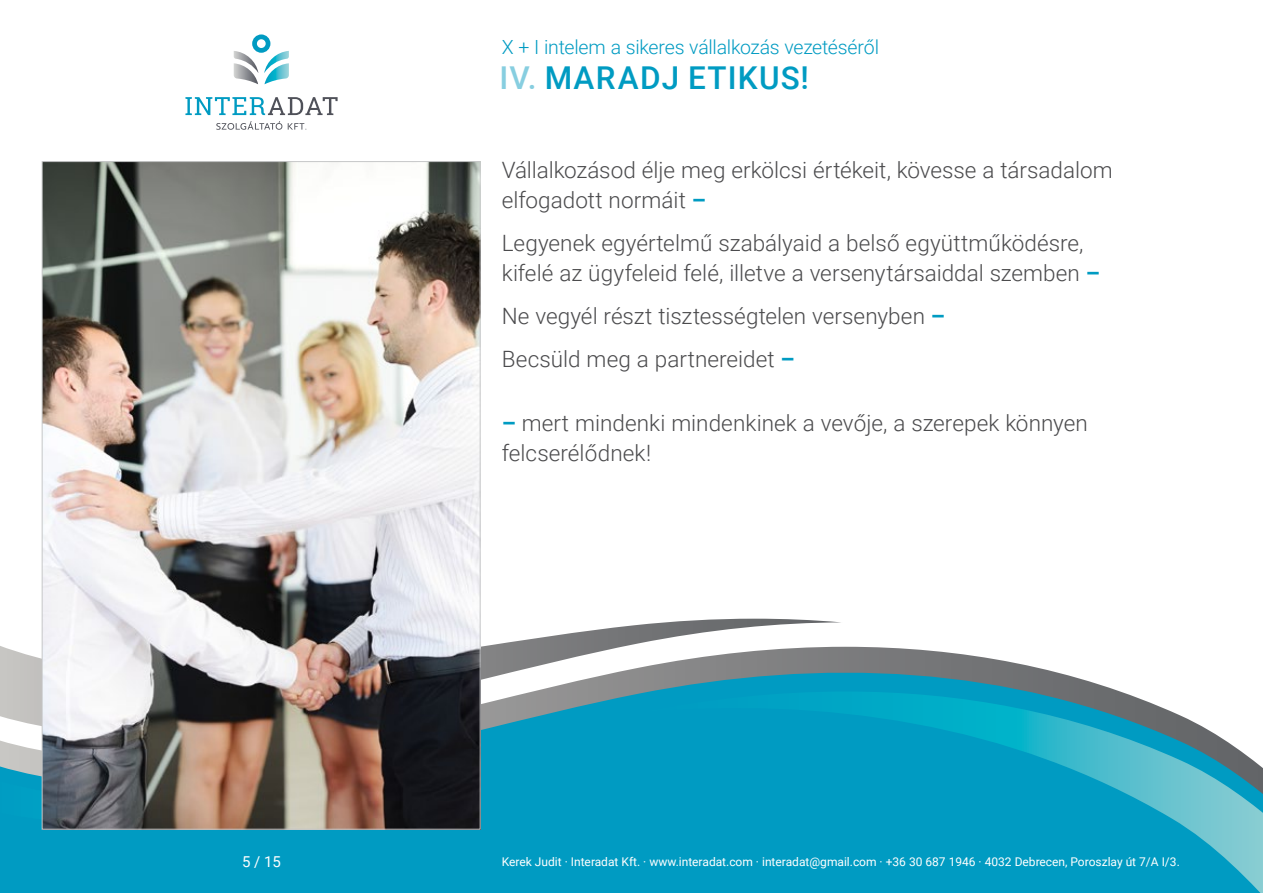
<style>
.page{position:relative;width:1263px;height:893px;background:#fff}
.page>*{position:absolute;margin:0;border:0;box-sizing:border-box;transform-origin:0 0}
.t1{font:500 31.5px "Roboto";letter-spacing:.04em;color:#009bc2}
.t2{font:300 22.5px/30px "Roboto";color:#4b4b4d}
.t3{font:300 19.5px "Roboto";letter-spacing:-.01em;color:#009bc2}
.t4{font:15px "Roboto";color:#fff}
.t5{font:12px "Roboto";color:#fff}
.s1{color:#87cee0}
.s2{font-weight:700;color:#009bc2}
</style>
<div class="page">
<div style="left:0;top:646px;width:861px;height:247px;background:#009bc2"></div>
<svg style="left:368px;top:647px;width:751px;height:184px"></svg>
<svg style="left:0;top:781px;width:368px;height:59px"></svg>
<svg style="left:639px;top:691px;width:624px;height:202px"></svg>
<svg style="left:0;top:619px;width:845px;height:162px"></svg>
<svg style="left:234px;top:34px;width:55px;height:50px"></svg>
<svg style="left:216px;top:121px;width:66px;height:9px"></svg>
<svg style="left:288px;top:123px;width:18px;height:7px"></svg>
<svg style="left:185px;top:97px;width:153px;height:18px"></svg>
<img style="left:44px;top:163px;width:434px;height:665px">
<p class="t3" style="left:502px;top:33px;width:379px">X + I intelem a sikeres vállalkozás vezetéséről</p>
<h1 class="t1" style="left:499px;top:56px;width:311px"><span class="s1">IV.</span> MARADJ ETIKUS!</h1>
<p class="t2" style="left:502px;top:155px;width:612px">Vállalkozásod élje meg erkölcsi értékeit, kövesse a társadalom elfogadott normáit <span class="s2">–</span></p>
<p class="t2" style="left:502px;top:227px;width:600px">Legyenek egyértelmű szabályaid a belső együttműködésre, kifelé az ügyfeleid felé, illetve a versenytársaiddal szemben <span class="s2">–</span></p>
<p class="t2" style="left:502px;top:294px;width:445px;line-height:42.8px">Ne vegyél részt tisztességtelen versenyben <span class="s2">–<br></span>Becsüld meg a partnereidet <span class="s2">–</span></p>
<p class="t2" style="left:502px;top:407px;width:587px"><span class="s2">–</span> mert mindenki mindenkinek a vevője, a szerepek könnyen felcserélődnek!</p>
<p class="t4" style="left:242px;top:851px;width:40px">5 / 15</p>
<p class="t5" style="left:502px;top:853px;width:679px">Kerek Judit · Interadat Kft. · www.interadat.com · interadat@gmail.com · +36 30 687 1946 · 4032 Debrecen, Poroszlay út 7/A I/3.</p>
</div>
